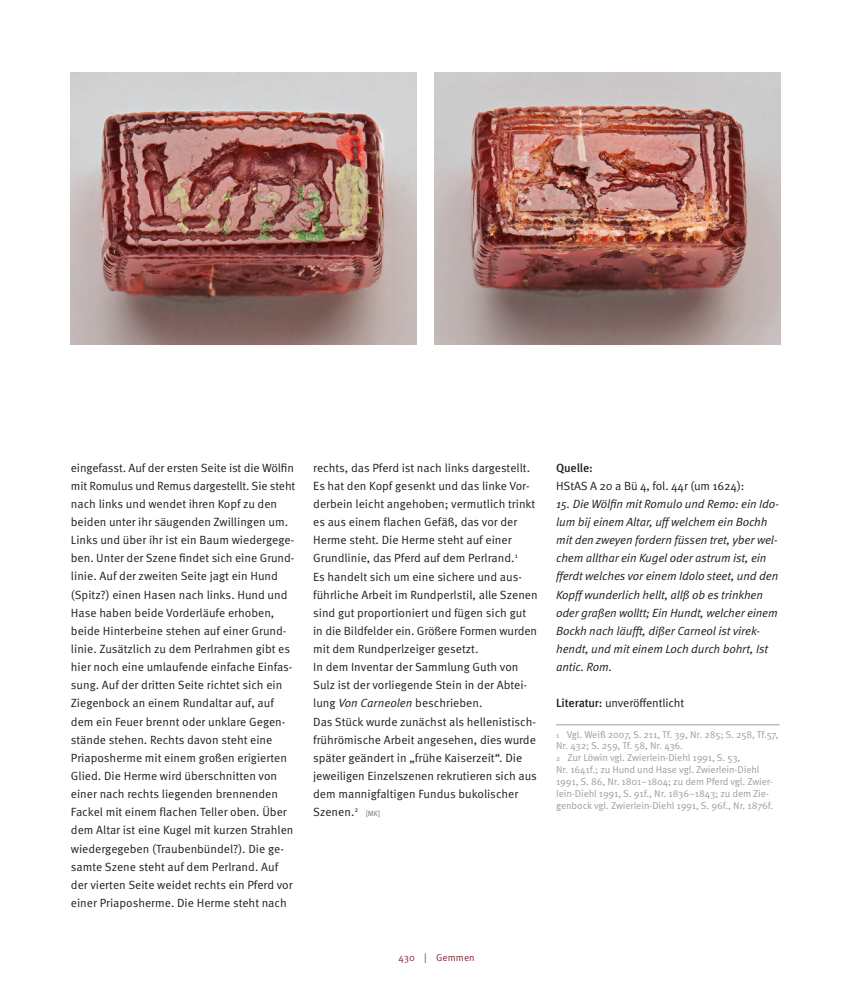
<style>
.page{position:relative;width:851px;height:993px;background:#fff}
.page>*{position:absolute;margin:0;border:0;box-sizing:border-box;transform-origin:0 0}
.t1{font:11.88px/18.1px "Meta Pro Norm 2";color:#1d1e1f}
.t2{font:11.88px/18.1px "Meta Pro Norm Ita";letter-spacing:-.01em;color:#1d1e1f}
.t3{font:11.88px "Meta Pro Medi 2";letter-spacing:-.01em;color:#1d1e1f}
.t4{font:10px/11.9px "Meta Pro Norm 2";letter-spacing:-.01em;color:#9e9e9e}
.t5{font:10px "Meta Pro Norm 2";color:#812b34}
.s1{font-family:"Meta Pro Norm Ita"}
.s2{font-size:7.5px;color:#707071}
.s3{font-family:"Meta Pro Medi 2"}
.s4{font-size:7.5px}
</style>
<div class="page">
<img style="left:71px;top:72px;width:345px;height:272px">
<img style="left:434px;top:73px;width:346px;height:271px">
<hr style="left:556px;top:724px;width:223px;height:1px;background:#9e9e9e">
<p class="t1" style="left:71px;top:457px;width:226px">eingefasst. Auf der ersten Seite ist die Wölfin mit Romulus und Remus dargestellt. Sie steht nach links und wendet ihren Kopf zu den beiden unter ihr säugenden Zwillingen um.<br>Links und über ihr ist ein Baum wiedergege&shy;ben. Unter der Szene findet sich eine Grund&shy;linie. Auf der zweiten Seite jagt ein Hund (Spitz?) einen Hasen nach links. Hund und Hase haben beide Vorderläufe erhoben, beide Hinterbeine stehen auf einer Grund&shy;linie. Zusätzlich zu dem Perlrahmen gibt es hier noch eine umlaufende einfache Einfas&shy;sung. Auf der dritten Seite richtet sich ein Ziegenbock an einem Rundaltar auf, auf dem ein Feuer brennt oder unklare Gegen&shy;stände stehen. Rechts davon steht eine Priaposherme mit einem großen erigierten Glied. Die Herme wird überschnitten von einer nach rechts liegenden brennenden Fackel mit einem flachen Teller oben. Über dem Altar ist eine Kugel mit kurzen Strahlen wiedergegeben (Traubenbündel?). Die ge&shy;samte Szene steht auf dem Perlrand. Auf der vierten Seite weidet rechts ein Pferd vor einer Priaposherme. Die Herme steht nach</p>
<p class="t3" style="left:556px;top:458px;width:38px">Quelle:</p>
<p class="t1" style="left:313px;top:457px;width:226px">rechts, das Pferd ist nach links dargestellt.<br>Es hat den Kopf gesenkt und das linke Vor&shy;derbein leicht angehoben; vermutlich trinkt es aus einem flachen Gefäß, das vor der Herme steht. Die Herme steht auf einer Grundlinie, das Pferd auf dem Perlrand.<sup>1<br></sup>Es handelt sich um eine sichere und aus&shy;führliche Arbeit im Rundperlstil, alle Szenen sind gut proportioniert und fügen sich gut in die Bildfelder ein. Größere Formen wurden mit dem Rundperlzeiger gesetzt.<br>In dem Inventar der Sammlung Guth von Sulz ist der vorliegende Stein in der Abtei&shy;lung <span class="s1">Von Carneolen</span> beschrieben.<br>Das Stück wurde zunächst als hellenistisch&shy;frührömische Arbeit angesehen, dies wurde später geändert in „frühe Kaiserzeit“. Die jeweiligen Einzelszenen rekrutieren sich aus dem mannigfaltigen Fundus bukolischer Szenen.<sup>2</sup> <span class="s2">[MK]</span></p>
<p class="t1" style="left:556px;top:475px;width:190px">HStAS A 20 a Bü 4, fol. 44r (um 1624):</p>
<p class="t2" style="left:556px;top:494px;width:225px">15. Die Wölfin mit Romulo und Remo: ein Ido&shy;lum bij einem Altar, uff welchem ein Bochh mit den zweyen fordern füssen tret, yber wel&shy;chem allthar ein Kugel oder astrum ist, ein fferdt welches vor einem Idolo steet, und den Kopff wunderlich hellt, allß ob es trinkhen oder graßen wolltt; Ein Hundt, welcher einem Bockh nach läufft, dißer Carneol ist virek&shy;hendt, und mit einem Loch durch bohrt, Ist antic. Rom.</p>
<p class="t1" style="left:556px;top:693px;width:130px"><span class="s3">Literatur:</span> unveröffentlicht</p>
<p class="t4" style="left:556px;top:727px;width:224px"><span class="s4">1</span> Vgl. Weiß 2007, S. 211, Tf. 39, Nr. 285; S. 258, Tf.57, Nr. 432; S. 259, Tf. 58, Nr. 436.<br><span class="s4">2</span> Zur Löwin vgl. Zwierlein-Diehl 1991, S. 53,<br>Nr. 1641f.; zu Hund und Hase vgl. Zwierlein-Diehl 1991, S. 86, Nr. 1801–1804; zu dem Pferd vgl. Zwier&shy;lein-Diehl 1991, S. 91f., Nr. 1836–1843; zu dem Zie&shy;genbock vgl. Zwierlein-Diehl 1991, S. 96f., Nr. 1876f.</p>
<p class="t5" style="left:398px;top:950px;width:78px">430 | Gemmen</p>
</div>
